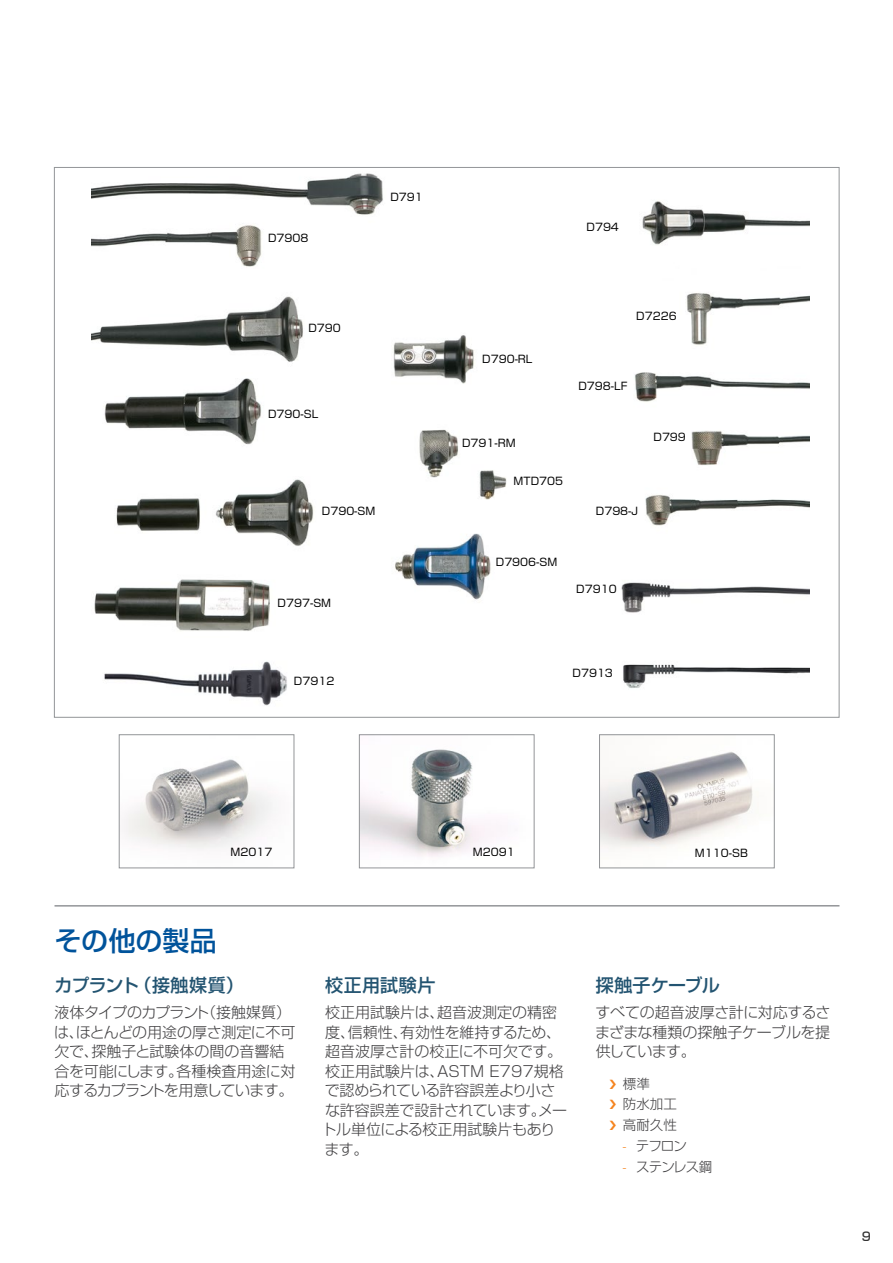
<style>
.page{position:relative;width:893px;height:1263px;background:#fff}
.page>*{position:absolute;margin:0;border:0;box-sizing:border-box;transform-origin:0 0}
.Title_2{font:500 27px "Shin Go Pro";letter-spacing:.005em;color:#00539b}
.Title_3{font:500 18px "Shin Go Pro";letter-spacing:-.035em;color:#235471}
.Title_3-2{font:500 18px "Shin Go Pro";letter-spacing:-.01em;color:#235471}
.Title_3-3{font:500 18px "Shin Go Pro";letter-spacing:.01em;color:#235471}
.Text{font:300 15px/19.5px "Shin Go Pro";letter-spacing:-.02em;color:#414042}
.Text-2{font:300 15px/19.5px "Shin Go Pro";color:#414042}
.t1{font:300 13.5px "Shin Go Pro";letter-spacing:-.035em;color:#414042}
.t2{font:500 12px "Shin Go Pro";color:#000}
.Part_Number{font:10.5px "Shin Go Pro";color:#000}
.s1{font-family:"Noto Sans Display";color:#f5841f}
</style>
<div class="page">
<img style="left:92px;top:173px;width:717px;height:533px">
<img style="left:124px;top:759px;width:148px;height:91px">
<div style="left:119px;top:734px;width:175px;height:134px;border:1px solid #939598"></div>
<img style="left:361px;top:749px;width:133px;height:108px">
<div style="left:359px;top:734px;width:175px;height:134px;border:1px solid #939598"></div>
<img style="left:601px;top:751px;width:152px;height:98px">
<div style="left:599px;top:734px;width:176px;height:134px;border:1px solid #939598"></div>
<hr style="left:55px;top:905px;width:784px;height:1px;background:#939598">
<p class="Part_Number" style="left:268px;top:230px;width:42px">D7908</p>
<p class="Part_Number" style="left:308px;top:319px;width:34px">D790</p>
<p class="Part_Number" style="left:268px;top:405px;width:52px">D790-SL</p>
<p class="Part_Number" style="left:390px;top:188px;width:34px">D791</p>
<p class="Part_Number" style="left:322px;top:502px;width:55px">D790-SM</p>
<p class="Part_Number" style="left:278px;top:594px;width:55px">D797-SM</p>
<p class="Part_Number" style="left:294px;top:672px;width:42px">D7912</p>
<p class="Part_Number" style="left:586px;top:219px;width:34px">D794</p>
<p class="Part_Number" style="left:482px;top:350px;width:52px">D790-RL</p>
<p class="Part_Number" style="left:636px;top:308px;width:42px">D7226</p>
<p class="Part_Number" style="left:578px;top:377px;width:50px">D798-LF</p>
<p class="Part_Number" style="left:462px;top:434px;width:55px">D791-RM</p>
<p class="Part_Number" style="left:514px;top:472px;width:51px">MTD705</p>
<p class="Part_Number" style="left:653px;top:429px;width:34px">D799</p>
<p class="Part_Number" style="left:596px;top:502px;width:44px">D798-J</p>
<p class="Part_Number" style="left:496px;top:553px;width:63px">D7906-SM</p>
<p class="Part_Number" style="left:576px;top:580px;width:42px">D7910</p>
<p class="Part_Number" style="left:572px;top:664px;width:42px">D7913</p>
<p class="Part_Number" style="left:231px;top:843px;width:43px">M2017</p>
<p class="Part_Number" style="left:473px;top:843px;width:43px">M2091</p>
<p class="Part_Number" style="left:695px;top:844px;width:55px">M110-SB</p>
<p class="Title_2" style="left:55px;top:918px;width:164px">その他の製品</p>
<p class="Title_3" style="left:55px;top:970px;width:191px">カプラント（接触媒質）</p>
<p class="Text" style="left:54px;top:1001px;width:243px">液体タイプのカプラント（接触媒質）は、ほとんどの用途の厚さ測定に不可欠で、探触子と試験体の間の音響結合を可能にします。各種検査用途に対応するカプラントを用意しています。</p>
<p class="Title_3-3" style="left:325px;top:970px;width:112px">校正用試験片</p>
<p class="Text-2" style="left:322px;top:1001px;width:247px">校正用試験片は、超音波測定の精密度、信頼性、有効性を維持するため、超音波厚さ計の校正に不可欠です。校正用試験片は、ASTM E797規格で認められている許容誤差より小さな許容誤差で設計されています。メートル単位による校正用試験片もあります。</p>
<p class="Title_3-2" style="left:596px;top:970px;width:125px">探触子ケーブル</p>
<p class="Text" style="left:595px;top:1001px;width:237px;text-align:justify">すべての超音波厚さ計に対応するさまざまな種類の探触子ケーブルを提供しています。</p>
<p class="t1" style="left:623px;top:1072px;width:28px">標準</p>
<p class="t1" style="left:623px;top:1093px;width:55px">防水加工</p>
<p class="t1" style="left:623px;top:1114px;width:55px">高耐久性</p>
<p class="t1" style="left:622px;top:1135px;width:66px"><span class="s1">-</span> テフロン</p>
<p class="t1" style="left:623px;top:1155px;width:91px"><span class="s1">-</span> ステンレス鋼</p>
<p class="t2" style="left:861px;top:1226px;width:11px">9</p>
</div>
